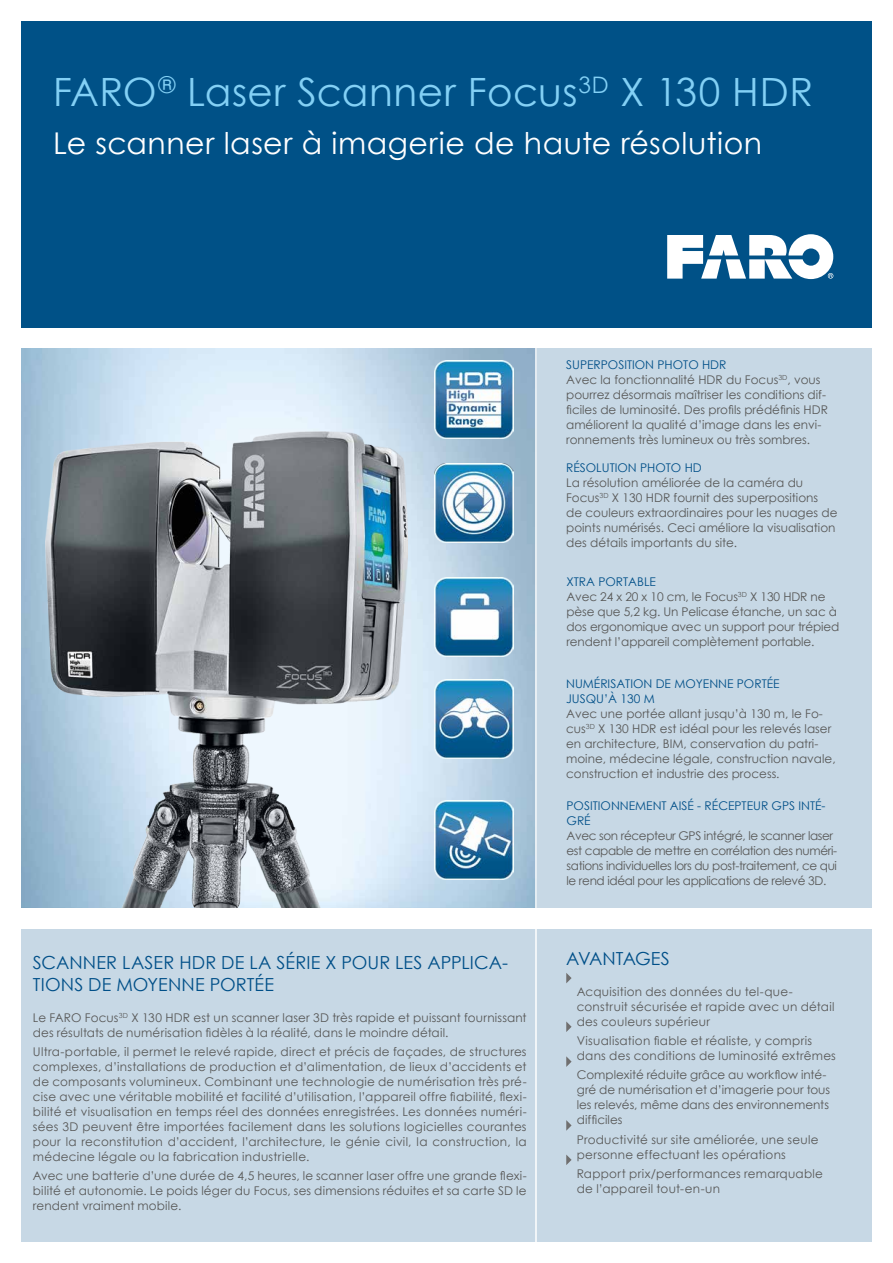
<style>
.page{position:relative;width:893px;height:1263px;background:#fff}
.page>*{position:absolute;margin:0;border:0;box-sizing:border-box;transform-origin:0 0}
.t1{font:39px "Century Gothic";letter-spacing:.01em;color:#83d0f5}
.t2{font:30px "Century Gothic";letter-spacing:.015em;color:#fff}
.t3{font:18px/21.6px "Century Gothic";letter-spacing:.005em;color:#004f88}
.t4{font:18px "Century Gothic";letter-spacing:-.02em;color:#004f88}
.t5{font:12px/15px "Century Gothic";color:#575756}
.t6{font:12px/15px "Century Gothic";letter-spacing:.02em;color:#575756}
.t7{font:12px/15px "Century Gothic";letter-spacing:-.03em;color:#575756}
.t8{font:12px/15px "Century Gothic";color:#004f88}
.s1{color:#004f88}
</style>
<div class="page">
<div style="left:21px;top:21px;width:851px;height:306px;background:#005187"></div>
<svg style="left:667px;top:234px;width:166px;height:45px"></svg>
<div style="left:21px;top:929px;width:851px;height:313px;background:#c7d8e5"></div>
<div style="left:520px;top:349px;width:351px;height:559px;background:#c7d8e5"></div>
<img style="left:21px;top:349px;width:514px;height:559px">
<img style="left:46px;top:431px;width:362px;height:477px">
<hr style="left:535px;top:345px;width:2px;height:914px;background:#fff">
<img style="left:435px;top:800px;width:79px;height:79px">
<img style="left:435px;top:679px;width:79px;height:79px">
<img style="left:435px;top:577px;width:79px;height:79px">
<img style="left:435px;top:360px;width:79px;height:79px">
<img style="left:435px;top:463px;width:79px;height:79px">
<svg style="left:566px;top:973px;width:6px;height:10px"></svg>
<svg style="left:566px;top:1021px;width:6px;height:11px"></svg>
<svg style="left:566px;top:1056px;width:6px;height:11px"></svg>
<svg style="left:566px;top:1120px;width:6px;height:11px"></svg>
<svg style="left:566px;top:1154px;width:6px;height:11px"></svg>
<h1 class="t1" style="left:53px;top:64px;width:761px">FARO<sup>®</sup> Laser Scanner Focus<sup>3D</sup> X 130 HDR</h1>
<h2 class="t2" style="left:53px;top:122px;width:711px">Le scanner laser à imagerie de haute résolution</h2>
<p class="t5" style="left:566px;top:357px;width:263px"><span class="s1">SUPERPOSITION PHOTO HDR<br></span>Avec la fonctionnalité HDR du Focus<sup>3D</sup>, vous pourrez désormais maîtriser les conditions dif&shy;ficiles de luminosité. Des profils prédéfinis HDR améliorent la qualité d’image dans les envi&shy;ronnements très lumineux ou très sombres.</p>
<p class="t8" style="left:566px;top:460px;width:137px">RÉSOLUTION PHOTO HD</p>
<p class="t5" style="left:566px;top:475px;width:273px">La résolution améliorée de la caméra du Focus<sup>3D</sup> X 130 HDR fournit des superpositions<br>de couleurs extraordinaires pour les nuages de points numérisés. Ceci améliore la visualisation des détails importants du site.</p>
<p class="t5" style="left:566px;top:574px;width:274px"><span class="s1">XTRA PORTABLE<br></span>Avec 24 x 20 x 10 cm, le Focus<sup>3D</sup> X 130 HDR ne pèse que 5,2 kg. Un Pelicase étanche, un sac à dos ergonomique avec un support pour trépied rendent l’appareil complètement portable.</p>
<p class="t8" style="left:566px;top:676px;width:215px">NUMÉRISATION DE MOYENNE PORTÉE<br>JUSQU’À 130 M</p>
<p class="t5" style="left:566px;top:706px;width:271px">Avec une portée allant jusqu’à 130 m, le Fo&shy;cus<sup>3D</sup> X 130 HDR est idéal pour les relevés laser en architecture, BIM, conservation du patri&shy;moine, médecine légale, construction navale, construction et industrie des process.</p>
<h3 class="t3" style="left:33px;top:952px;width:477px">SCANNER LASER HDR DE LA SÉRIE X POUR LES APPLICA-<br>TIONS DE MOYENNE PORTÉE</h3>
<p class="t5" style="left:33px;top:1009px;width:495px">Le FARO Focus<sup>3D</sup> X 130 HDR est un scanner laser 3D très rapide et puissant fournissant des résultats de numérisation fidèles à la réalité, dans le moindre détail.</p>
<p class="t5" style="left:33px;top:1044px;width:495px;text-align:justify">Ultra-portable, il permet le relevé rapide, direct et précis de façades, de structures complexes, d’installations de production et d’alimentation, de lieux d’accidents et de composants volumineux. Combinant une technologie de numérisation très pré&shy;cise avec une véritable mobilité et facilité d’utilisation, l’appareil offre fiabilité, flexi&shy;bilité et visualisation en temps réel des données enregistrées. Les données numéri&shy;sées 3D peuvent être importées facilement dans les solutions logicielles courantes pour la reconstitution d’accident, l’architecture, le génie civil, la construction, la médecine légale ou la fabrication industrielle.</p>
<p class="t5" style="left:33px;top:1168px;width:495px;text-align:justify">Avec une batterie d’une durée de 4,5 heures, le scanner laser offre une grande flexi&shy;bilité et autonomie. Le poids léger du Focus, ses dimensions réduites et sa carte SD le rendent vraiment mobile.</p>
<p class="t8" style="left:566px;top:798px;width:261px">POSITIONNEMENT AISÉ - RÉCEPTEUR GPS INTÉ-<br>GRÉ</p>
<p class="t7" style="left:566px;top:828px;width:272px">Avec son récepteur GPS intégré, le scanner laser est capable de mettre en corrélation des numéri&shy;sations individuelles lors du post-traitement, ce qui le rend idéal pour les applications de relevé 3D.</p>
<h3 class="t4" style="left:566px;top:946px;width:105px">AVANTAGES</h3>
<p class="t6" style="left:577px;top:984px;width:259px">Acquisition des données du tel-que&shy;construit sécurisée et rapide avec un détail des couleurs supérieur</p>
<p class="t6" style="left:577px;top:1033px;width:261px">Visualisation fiable et réaliste, y compris dans des conditions de luminosité extrêmes</p>
<p class="t5" style="left:577px;top:1067px;width:255px">Complexité réduite grâce au workflow inté&shy;gré de numérisation et d’imagerie pour tous les relevés, même dans des environnements difficiles</p>
<p class="t6" style="left:577px;top:1131px;width:243px">Productivité sur site améliorée, une seule personne effectuant les opérations</p>
<p class="t6" style="left:577px;top:1166px;width:248px">Rapport prix/performances remarquable de l’appareil tout-en-un</p>
</div>
